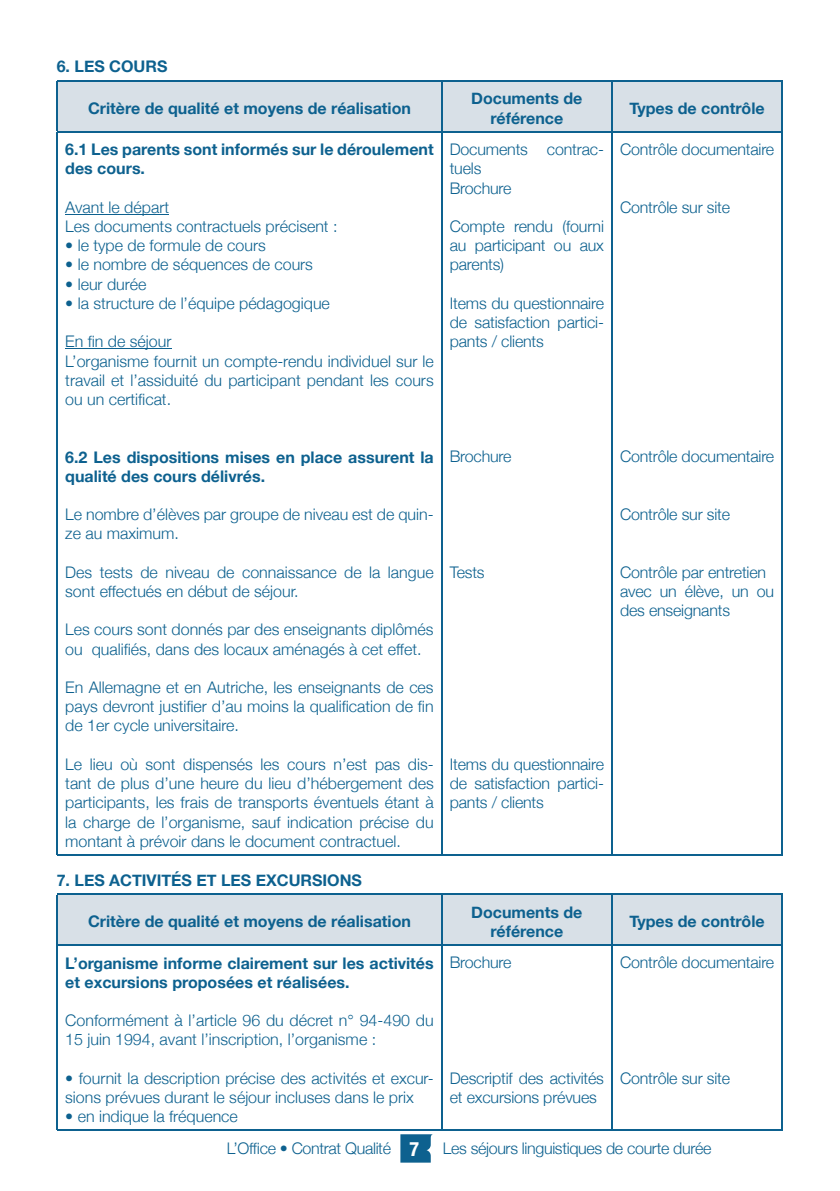
<style>
.page{position:relative;width:840px;height:1191px;background:#fff}
.page>*{position:absolute;margin:0;border:0;box-sizing:border-box;transform-origin:0 0}
.t1{font:300 16px/19.2px "Helvetica Neue";color:#0d618f}
.t2{font:700 16px/19.2px "Helvetica Neue";color:#0d618f}
.t3{font:300 16px "Helvetica Neue";letter-spacing:-.02em;color:#0d618f}
.s1{font-weight:700;font-stretch:condensed;font-size:20px;color:#fff}
</style>
<div class="page">
<div style="left:58px;top:81px;width:723px;height:50px;background:#d8e0e7"></div>
<hr style="left:57px;top:80px;width:384px;height:1px;background:#0d618f">
<hr style="left:57px;top:81px;width:1px;height:50px;background:#0d618f">
<hr style="left:441px;top:80px;width:170px;height:1px;background:#0d618f">
<hr style="left:441px;top:81px;width:1px;height:50px;background:#0d618f">
<hr style="left:611px;top:80px;width:171px;height:1px;background:#0d618f">
<hr style="left:611px;top:81px;width:1px;height:50px;background:#0d618f">
<hr style="left:781px;top:81px;width:1px;height:50px;background:#0d618f">
<hr style="left:57px;top:131px;width:384px;height:1px;background:#0d618f">
<hr style="left:57px;top:132px;width:1px;height:722px;background:#0d618f">
<hr style="left:441px;top:131px;width:170px;height:1px;background:#0d618f">
<hr style="left:441px;top:132px;width:1px;height:722px;background:#0d618f">
<hr style="left:611px;top:131px;width:171px;height:1px;background:#0d618f">
<hr style="left:611px;top:132px;width:1px;height:722px;background:#0d618f">
<hr style="left:781px;top:132px;width:1px;height:722px;background:#0d618f">
<hr style="left:57px;top:854px;width:384px;height:1px;background:#0d618f">
<hr style="left:441px;top:854px;width:170px;height:1px;background:#0d618f">
<hr style="left:611px;top:854px;width:171px;height:1px;background:#0d618f">
<hr style="left:65px;top:214px;width:104px;height:1px;background:#0d618f">
<hr style="left:65px;top:348px;width:106px;height:1px;background:#0d618f">
<div style="left:58px;top:894px;width:723px;height:50px;background:#d8e0e7"></div>
<hr style="left:57px;top:893px;width:384px;height:1px;background:#0d618f">
<hr style="left:57px;top:894px;width:1px;height:50px;background:#0d618f">
<hr style="left:441px;top:893px;width:170px;height:1px;background:#0d618f">
<hr style="left:441px;top:894px;width:1px;height:50px;background:#0d618f">
<hr style="left:611px;top:893px;width:171px;height:1px;background:#0d618f">
<hr style="left:611px;top:894px;width:1px;height:50px;background:#0d618f">
<hr style="left:781px;top:894px;width:1px;height:50px;background:#0d618f">
<hr style="left:57px;top:944px;width:384px;height:1px;background:#0d618f">
<hr style="left:57px;top:945px;width:1px;height:184px;background:#0d618f">
<hr style="left:441px;top:944px;width:170px;height:1px;background:#0d618f">
<hr style="left:441px;top:945px;width:1px;height:184px;background:#0d618f">
<hr style="left:611px;top:944px;width:171px;height:1px;background:#0d618f">
<hr style="left:611px;top:945px;width:1px;height:184px;background:#0d618f">
<hr style="left:781px;top:945px;width:1px;height:184px;background:#0d618f">
<hr style="left:57px;top:1129px;width:384px;height:1px;background:#0d618f">
<hr style="left:441px;top:1129px;width:170px;height:1px;background:#0d618f">
<hr style="left:611px;top:1129px;width:171px;height:1px;background:#0d618f">
<svg style="left:400px;top:1134px;width:32px;height:28px"></svg>
<p class="t2" style="left:57px;top:57px;width:112px">6. LES COURS</p>
<p class="t2" style="left:88px;top:98px;width:324px">Critère de qualité et moyens de réalisation</p>
<p class="t2" style="left:471px;top:89px;width:113px;text-align:center">Documents de référence</p>
<p class="t2" style="left:629px;top:98px;width:137px">Types de contrôle</p>
<p class="t2" style="left:65px;top:140px;width:369px">6.1 Les parents sont informés sur le déroulement des cours.</p>
<p class="t1" style="left:65px;top:197px;width:274px">Avant le départ<br>Les documents contractuels précisent :</p>
<p class="t1" style="left:65px;top:236px;width:202px">• le type de formule de cours</p>
<p class="t1" style="left:65px;top:255px;width:249px">• le nombre de séquences de cours</p>
<p class="t1" style="left:65px;top:274px;width:83px">• leur durée</p>
<p class="t1" style="left:65px;top:293px;width:266px">• la structure de l’équipe pédagogique</p>
<p class="t1" style="left:65px;top:332px;width:370px">En fin de séjour<br>L’organisme fournit un compte-rendu individuel sur le travail et l’assiduité du participant pendant les cours ou un certificat.</p>
<p class="t1" style="left:619px;top:139px;width:156px">Contrôle documentaire</p>
<p class="t1" style="left:449px;top:139px;width:156px">Documents contrac&shy;tuels<br>Brochure</p>
<p class="t1" style="left:449px;top:216px;width:156px;text-align:justify">Compte rendu (fourni au participant ou aux parents)</p>
<p class="t1" style="left:449px;top:293px;width:156px;text-align:justify">Items du questionnaire de satisfaction partici&shy;pants / clients</p>
<p class="t1" style="left:619px;top:197px;width:112px">Contrôle sur site</p>
<p class="t2" style="left:65px;top:447px;width:370px">6.2 Les dispositions mises en place assurent la qualité des cours délivrés.</p>
<p class="t1" style="left:65px;top:504px;width:369px">Le nombre d’élèves par groupe de niveau est de quin&shy;ze au maximum.</p>
<p class="t1" style="left:65px;top:562px;width:369px">Des tests de niveau de connaissance de la langue sont effectués en début de séjour.</p>
<p class="t1" style="left:65px;top:620px;width:369px">Les cours sont donnés par des enseignants diplômés ou qualifiés, dans des locaux aménagés à cet effet.</p>
<p class="t1" style="left:65px;top:677px;width:369px;text-align:justify">En Allemagne et en Autriche, les enseignants de ces pays devront justifier d’au moins la qualification de fin de 1er cycle universitaire.</p>
<p class="t1" style="left:65px;top:754px;width:370px;text-align:justify">Le lieu où sont dispensés les cours n’est pas dis&shy;tant de plus d’une heure du lieu d’hébergement des participants, les frais de transports éventuels étant à la charge de l’organisme, sauf indication précise du montant à prévoir dans le document contractuel.</p>
<p class="t1" style="left:449px;top:447px;width:63px">Brochure</p>
<p class="t1" style="left:449px;top:562px;width:36px">Tests</p>
<p class="t1" style="left:449px;top:754px;width:156px;text-align:justify">Items du questionnaire de satisfaction partici&shy;pants / clients</p>
<p class="t1" style="left:619px;top:447px;width:156px">Contrôle documentaire</p>
<p class="t1" style="left:619px;top:504px;width:112px">Contrôle sur site</p>
<p class="t1" style="left:619px;top:562px;width:156px">Contrôle par entretien avec un élève, un ou des enseignants</p>
<p class="t2" style="left:57px;top:870px;width:306px">7. LES ACTIVITÉS ET LES EXCURSIONS</p>
<p class="t2" style="left:88px;top:911px;width:324px">Critère de qualité et moyens de réalisation</p>
<p class="t2" style="left:471px;top:902px;width:113px;text-align:center">Documents de référence</p>
<p class="t2" style="left:629px;top:911px;width:137px">Types de contrôle</p>
<p class="t2" style="left:65px;top:953px;width:370px">L’organisme informe clairement sur les activités et excursions proposées et réalisées.</p>
<p class="t1" style="left:65px;top:1010px;width:370px">Conformément à l’article 96 du décret n° 94-490 du<br>15 juin 1994, avant l’inscription, l’organisme :</p>
<p class="t1" style="left:65px;top:1068px;width:370px">• fournit la description précise des activités et excur&shy;sions prévues durant le séjour incluses dans le prix</p>
<p class="t1" style="left:65px;top:1106px;width:174px">• en indique la fréquence</p>
<p class="t1" style="left:619px;top:952px;width:156px">Contrôle documentaire</p>
<p class="t1" style="left:449px;top:952px;width:63px">Brochure</p>
<p class="t1" style="left:449px;top:1068px;width:156px">Descriptif des activités et excursions prévues</p>
<p class="t1" style="left:619px;top:1068px;width:112px">Contrôle sur site</p>
<p class="t3" style="left:226px;top:1138px;width:486px">L’Office • Contrat Qualité <span class="s1">7</span> Les séjours linguistiques de courte durée</p>
</div>
